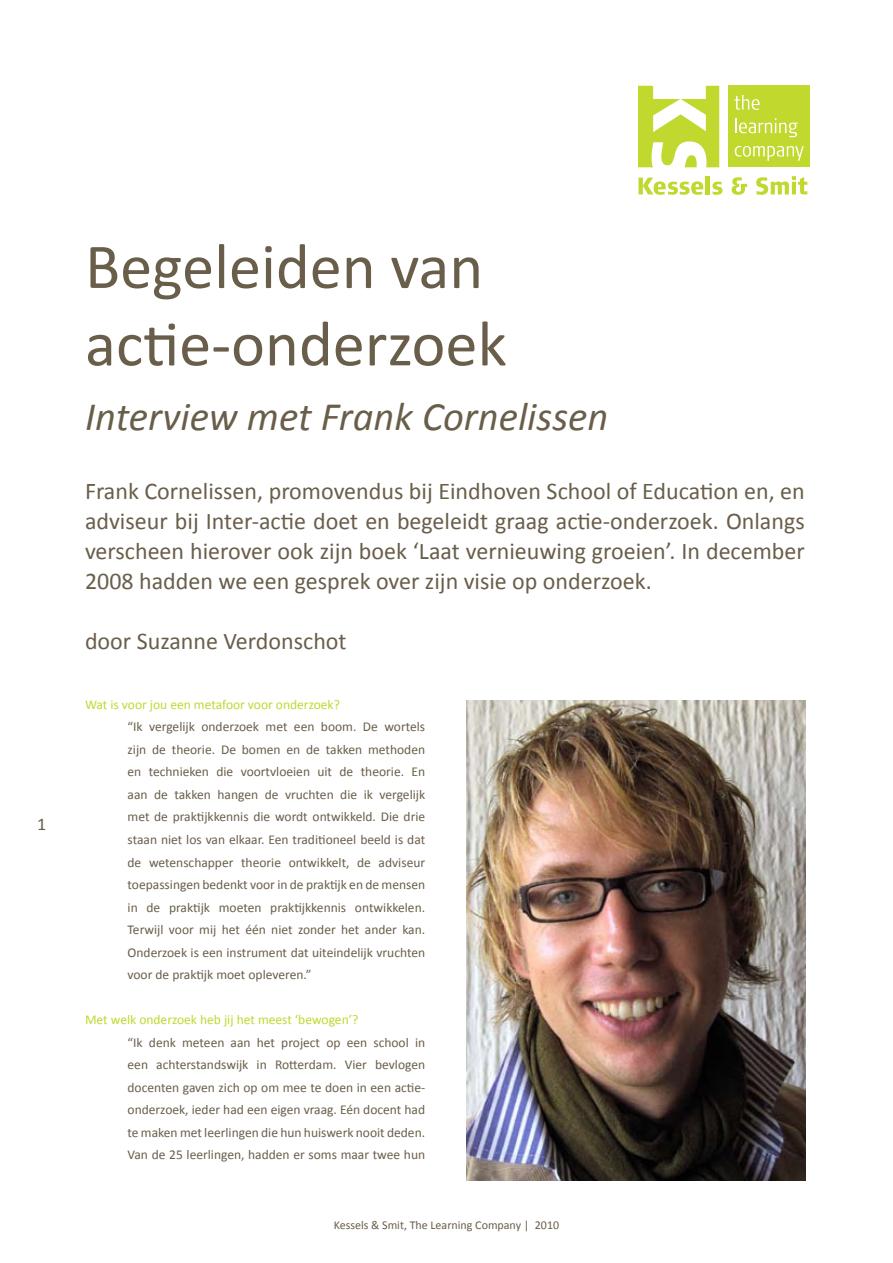
<style>
.page{position:relative;width:893px;height:1263px;background:#fff}
.page>*{position:absolute;margin:0;border:0;box-sizing:border-box;transform-origin:0 0}
.t1{font:64.5px/77.4px "Calibri";color:#695e4a}
.t2{font:italic 40.5px "Calibri";color:#695e4a}
.t3{font:24px/30px "Calibri";color:#695e4a;text-align:justify}
.t4{font:18px "Calibri";color:#695e4a}
.t5{font:13.5px/22.5px "Calibri";color:#695e4a;text-align:justify}
.t6{font:13.5px "Calibri";color:#c1d82f}
.t7{font:12px "Calibri";color:#695e4a}
</style>
<div class="page">
<div style="left:728px;top:86px;width:82px;height:81px;background:#c1d82f"></div>
<svg style="left:638px;top:86px;width:81px;height:81px"></svg>
<svg style="left:638px;top:178px;width:65px;height:17px"></svg>
<hr style="left:706px;top:176px;width:4px;height:18px;background:#c1d82f">
<svg style="left:712px;top:182px;width:10px;height:13px"></svg>
<svg style="left:731px;top:177px;width:16px;height:18px"></svg>
<svg style="left:756px;top:176px;width:51px;height:19px"></svg>
<svg style="left:734px;top:95px;width:26px;height:15px"></svg>
<svg style="left:735px;top:118px;width:63px;height:19px"></svg>
<svg style="left:735px;top:146px;width:69px;height:15px"></svg>
<img style="left:466px;top:700px;width:339px;height:480px">
<h3 class="t4" style="left:37px;top:813px;width:11px">1</h3>
<h1 class="t1" style="left:85px;top:225px;width:423px">Begeleiden van actie-onderzoek</h1>
<h2 class="t2" style="left:85px;top:391px;width:525px">Interview met Frank Cornelissen</h2>
<p class="t3" style="left:85px;top:474px;width:721px">Frank Cornelissen, promovendus bij Eindhoven School of Education en, en adviseur bij Inter-actie doet en begeleidt graag actie-onderzoek. Onlangs verscheen hierover ook zijn boek ‘Laat vernieuwing groeien’. In december 2008 hadden we een gesprek over zijn visie op onderzoek.</p>
<h3 class="t3" style="left:85px;top:625px;width:263px">door Suzanne Verdonschot</h3>
<p class="t6" style="left:85px;top:696px;width:256px">Wat is voor jou een metafoor voor onderzoek?</p>
<p class="t5" style="left:128px;top:715px;width:299px">“Ik vergelijk onderzoek met een boom. De wortels zijn de theorie. De bomen en de takken methoden en technieken die voortvloeien uit de theorie. En aan de takken hangen de vruchten die ik vergelijk met de praktijkkennis die wordt ontwikkeld. Die drie staan niet los van elkaar. Een traditioneel beeld is dat de wetenschapper theorie ontwikkelt, de adviseur toepassingen bedenkt voor in de praktijk en de mensen in de praktijk moeten praktijkkennis ontwikkelen.<br>Terwijl voor mij het één niet zonder het ander kan.<br>Onderzoek is een instrument dat uiteindelijk vruchten voor de praktijk moet opleveren.”</p>
<p class="t6" style="left:85px;top:1011px;width:275px">Met welk onderzoek heb jij het meest ‘bewogen’?</p>
<p class="t5" style="left:128px;top:1030px;width:299px">“Ik denk meteen aan het project op een school in een achterstandswijk in Rotterdam. Vier bevlogen docenten gaven zich op om mee te doen in een actie&shy;onderzoek, ieder had een eigen vraag. Eén docent had te maken met leerlingen die hun huiswerk nooit deden.<br>Van de 25 leerlingen, hadden er soms maar twee hun</p>
<p class="t7" style="left:334px;top:1218px;width:227px">Kessels &amp; Smit, The Learning Company | 2010</p>
</div>
